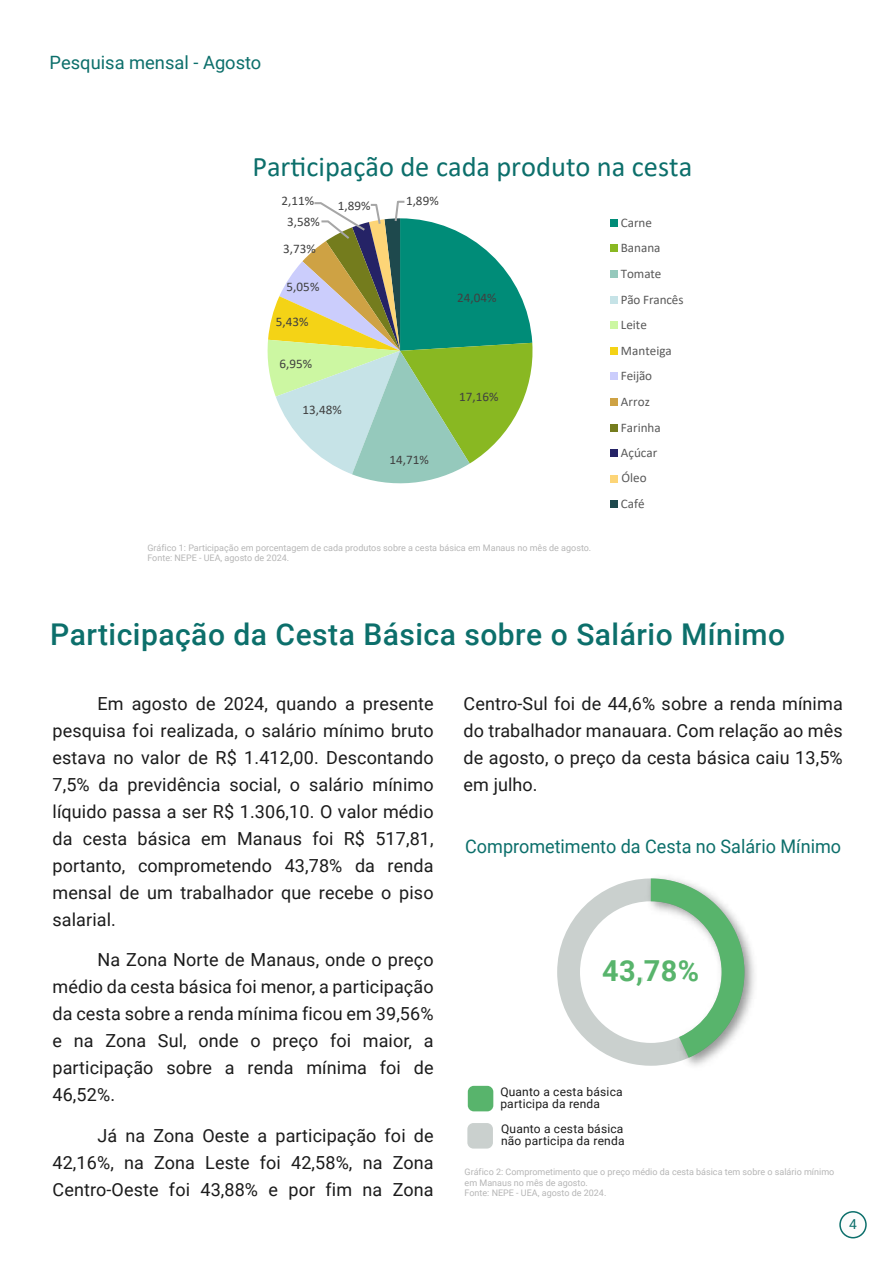
<style>
.page{position:relative;width:893px;height:1263px;background:#fff}
.page>*{position:absolute;margin:0;border:0;box-sizing:border-box;transform-origin:0 0}
.t1{font:500 30px "Roboto";letter-spacing:.015em;color:#0c6f6b}
.t2{font:700 28.95px "Roboto";color:#58b46c}
.t3{font:28.35px "Calibri";color:#0c6f6b}
.t4{font:18.75px "Roboto";color:#0c6f6b;scale:.96 1}
.t5{font:18.3px "Roboto";color:#0c6f6b}
.t6{font:18px/27px "Roboto";letter-spacing:.005em;color:#1b1b1b;text-align:justify}
.t7{font:13.8px "Roboto";color:#0c6f6b}
.t8{font:13.05px/25.7px "Calibri";color:#595959}
.t9{font:13.05px "Calibri";letter-spacing:.005em;color:#404040}
.t10{font:12px/12.1px "Roboto";letter-spacing:.015em;color:#1b1b1b}
.t11{font:9px/10.5px "Roboto";color:#b6b6b6}
</style>
<div class="page">
<div style="left:839px;top:1211px;width:28px;height:27px;border:2px solid #0c6f6b;border-radius:50%"></div>
<svg style="left:267px;top:200px;width:266px;height:284px"></svg>
<div style="left:610px;top:219px;width:8px;height:7px;background:#008c78"></div>
<div style="left:610px;top:245px;width:8px;height:7px;background:#89b822"></div>
<div style="left:610px;top:270px;width:8px;height:8px;background:#95c9bc"></div>
<div style="left:610px;top:296px;width:8px;height:7px;background:#c6e3e7"></div>
<div style="left:610px;top:322px;width:8px;height:7px;background:#ccf7a2"></div>
<div style="left:610px;top:347px;width:8px;height:7px;background:#f4d316"></div>
<div style="left:610px;top:373px;width:8px;height:7px;background:#cbcdfc"></div>
<div style="left:610px;top:398px;width:8px;height:8px;background:#cea244"></div>
<div style="left:610px;top:424px;width:8px;height:7px;background:#747c1d"></div>
<div style="left:610px;top:450px;width:8px;height:7px;background:#252366"></div>
<div style="left:610px;top:475px;width:8px;height:7px;background:#fdd577"></div>
<div style="left:610px;top:501px;width:8px;height:7px;background:#1e494d"></div>
<div style="left:468px;top:1086px;width:25px;height:25px;background:#58b46c;border-radius:6px"></div>
<div style="left:467px;top:1123px;width:26px;height:25px;background:#cad0ce;border-radius:6px"></div>
<img style="left:659px;top:877px;width:96px;height:144px">
<svg style="left:557px;top:878px;width:187px;height:188px"></svg>
<p class="t5" style="left:50px;top:49px;width:213px">Pesquisa mensal - Agosto</p>
<h3 class="t3" style="left:252px;top:147px;width:441px">Participação de cada produto na cesta</h3>
<p class="t9" style="left:281px;top:192px;width:34px">2,11%</p>
<p class="t9" style="left:338px;top:197px;width:34px">1,89%</p>
<p class="t9" style="left:406px;top:192px;width:34px">1,89%</p>
<p class="t9" style="left:287px;top:212px;width:34px">3,58%</p>
<p class="t9" style="left:283px;top:239px;width:34px">3,73%</p>
<p class="t9" style="left:287px;top:278px;width:34px">5,05%</p>
<p class="t9" style="left:276px;top:313px;width:34px">5,43%</p>
<p class="t9" style="left:279px;top:355px;width:34px">6,95%</p>
<p class="t9" style="left:302px;top:401px;width:41px">13,48%</p>
<p class="t9" style="left:457px;top:289px;width:41px">24,04%</p>
<p class="t9" style="left:389px;top:450px;width:41px">14,71%</p>
<p class="t9" style="left:459px;top:387px;width:41px">17,16%</p>
<p class="t11" style="left:147px;top:542px;width:445px">Gráfico 1: Participação em porcentagem de cada produtos sobre a cesta básica em Manaus no mês de agosto.<br>Fonte: NEPE - UEA, agosto de 2024.</p>
<p class="t8" style="left:621px;top:209px;width:64px">Carne<br>Banana<br>Tomate<br>Pão Francês<br>Leite<br>Manteiga<br>Feijão<br>Arroz<br>Farinha<br>Açúcar<br>Óleo<br>Café</p>
<h1 class="t1" style="left:50px;top:613px;width:736px">Participação da Cesta Básica sobre o Salário Mínimo</h1>
<p class="t6" style="left:53px;top:689px;width:383px;text-indent:45px">Em agosto de 2024, quando a presente pesquisa foi realizada, o salário mínimo bruto estava no valor de R$ 1.412,00. Descontando 7,5% da previdência social, o salário mínimo líquido passa a ser R$ 1.306,10. O valor médio da cesta básica em Manaus foi R$ 517,81, portanto, comprometendo 43,78% da renda mensal de um trabalhador que recebe o piso salarial.</p>
<p class="t6" style="left:53px;top:946px;width:383px;text-indent:45px">Na Zona Norte de Manaus, onde o preço médio da cesta básica foi menor, a participação da cesta sobre a renda mínima ficou em 39,56% e na Zona Sul, onde o preço foi maior, a participação sobre a renda mínima foi de 46,52%.</p>
<p class="t6" style="left:53px;top:1121px;width:383px;text-indent:45px">Já na Zona Oeste a participação foi de 42,16%, na Zona Leste foi 42,58%, na Zona Centro-Oeste foi 43,88% e por fim na Zona</p>
<p class="t6" style="left:464px;top:689px;width:381px">Centro-Sul foi de 44,6% sobre a renda mínima do trabalhador manauara. Com relação ao mês de agosto, o preço da cesta básica caiu 13,5% em julho.</p>
<p class="t4" style="left:465px;top:833px;width:393px">Comprometimento da Cesta no Salário Mínimo</p>
<h2 class="t2" style="left:602px;top:950px;width:99px">43,78%</h2>
<p class="t10" style="left:500px;top:1085px;width:124px">Quanto a cesta básica participa da renda</p>
<p class="t10" style="left:501px;top:1122px;width:125px">Quanto a cesta básica não participa da renda</p>
<p class="t11" style="left:465px;top:1166px;width:371px">Gráfico 2: Comprometimento que o preço médio da cesta básica tem sobre o salário mínimo em Manaus no mês de agosto.<br>Fonte: NEPE - UEA, agosto de 2024.</p>
<p class="t7" style="left:849px;top:1214px;width:9px">4</p>
</div>
